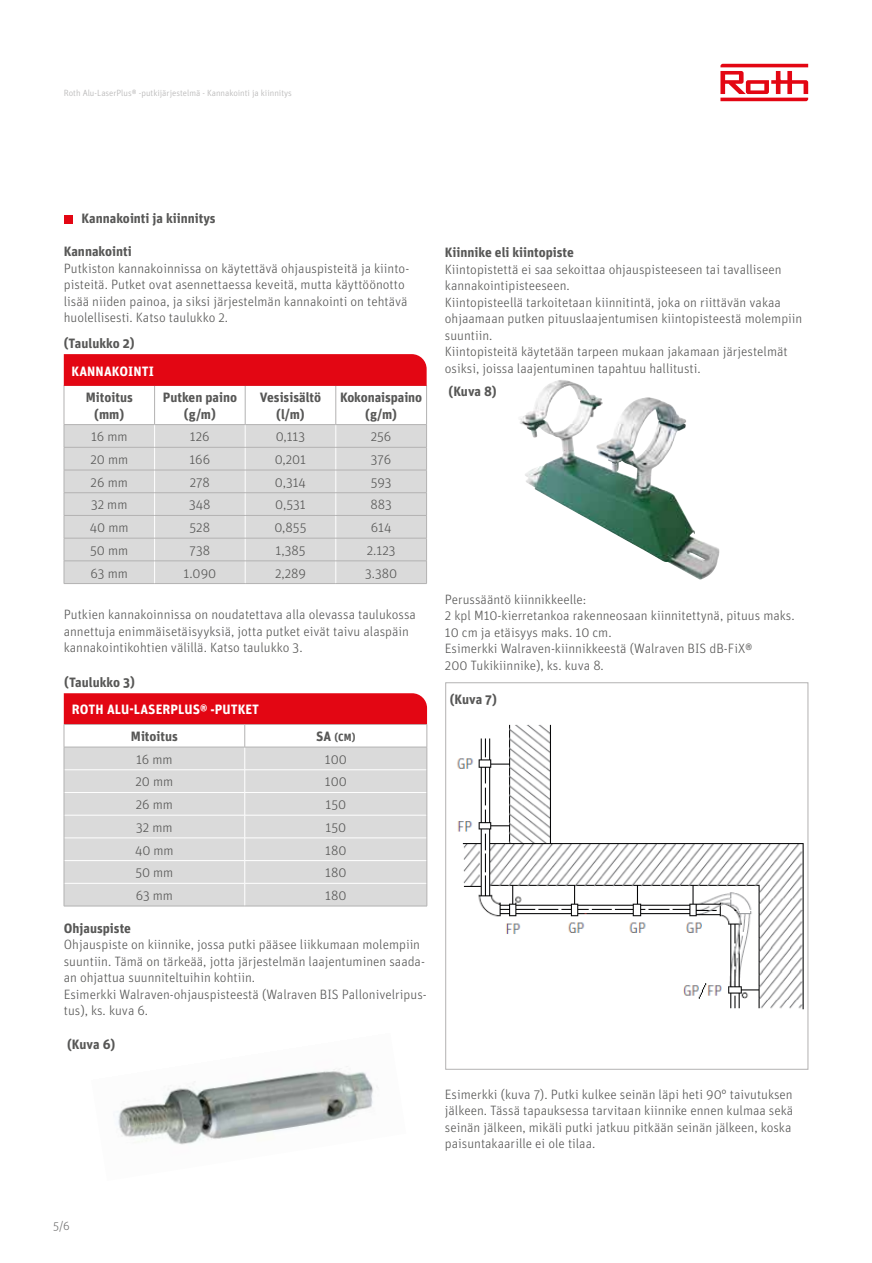
<style>
.page{position:relative;width:872px;height:1263px;background:#fff}
.page>*{position:absolute;margin:0;border:0;box-sizing:border-box;transform-origin:0 0}
.t1{font:300 13.5px/16.5px "Unit OT";color:#575756}
.t2{font:700 13.5px/16.5px "Unit OT";color:#575756;text-align:center}
.t3{font:700 13.5px "Unit OT";letter-spacing:.01em;color:#fff}
.t4{font:300 12px "Unit OT";color:#706f6f}
.t5{font:700 10.5px "Unit OT";color:#575756}
.t6{font:300 9px "Unit OT";color:#b3b2b2}
.s1{font-size:13.5px}
</style>
<div class="page">
<div style="left:64px;top:215px;width:8px;height:8px;background:#e30613"></div>
<hr style="left:64px;top:583px;width:91px;height:1px;background:#b3b2b2">
<hr style="left:155px;top:583px;width:90px;height:1px;background:#b3b2b2">
<hr style="left:245px;top:583px;width:91px;height:1px;background:#b3b2b2">
<hr style="left:336px;top:583px;width:91px;height:1px;background:#b3b2b2">
<svg style="left:64px;top:354px;width:363px;height:229px"></svg>
<hr style="left:64px;top:906px;width:181px;height:1px;background:#b3b2b2">
<hr style="left:245px;top:906px;width:182px;height:1px;background:#b3b2b2">
<svg style="left:64px;top:693px;width:363px;height:213px;background:#dfbfc1"></svg>
<img style="left:457px;top:724px;width:347px;height:286px">
<div style="left:445px;top:682px;width:363px;height:387px;border:1px solid #b3b2b2"></div>
<img style="left:520px;top:381px;width:200px;height:199px">
<img style="left:117px;top:1066px;width:257px;height:79px">
<svg style="left:720px;top:64px;width:88px;height:37px"></svg>
<p class="t6" style="left:64px;top:88px;width:230px">Roth Alu-LaserPlus® ‑putkijärjestelmä - Kannakointi ja kiinnitys</p>
<p class="t2" style="left:82px;top:210px;width:136px">Kannakointi ja kiinnitys</p>
<p class="t2" style="left:64px;top:243px;width:69px">Kannakointi</p>
<p class="t1" style="left:64px;top:260px;width:347px">Putkiston kannakoinnissa on käytettävä ohjauspisteitä ja kiinto&shy;pisteitä. Putket ovat asennettaessa keveitä, mutta käyttöönotto lisää niiden painoa, ja siksi järjestelmän kannakointi on tehtävä huolellisesti. Katso taulukko 2.</p>
<p class="t2" style="left:64px;top:334px;width:72px">(Taulukko 2)</p>
<p class="t3" style="left:72px;top:362px;width:84px">KANNAKOINTI</p>
<p class="t2" style="left:86px;top:389px;width:49px">Mitoitus (mm)</p>
<p class="t2" style="left:163px;top:389px;width:76px">Putken paino (g/m)</p>
<p class="t2" style="left:260px;top:389px;width:63px">Vesisisältö (l/m)</p>
<p class="t2" style="left:340px;top:389px;width:84px">Kokonaispaino (g/m)</p>
<p class="t1" style="left:91px;top:428px;width:38px">16 mm</p>
<p class="t1" style="left:190px;top:428px;width:21px">126</p>
<p class="t1" style="left:276px;top:428px;width:31px">0,113</p>
<p class="t1" style="left:371px;top:428px;width:22px">256</p>
<p class="t1" style="left:90px;top:451px;width:39px">20 mm</p>
<p class="t1" style="left:189px;top:451px;width:22px">166</p>
<p class="t1" style="left:275px;top:451px;width:33px">0,201</p>
<p class="t1" style="left:371px;top:451px;width:22px">376</p>
<p class="t1" style="left:91px;top:474px;width:39px">26 mm</p>
<p class="t1" style="left:190px;top:474px;width:22px">278</p>
<p class="t1" style="left:275px;top:474px;width:32px">0,314</p>
<p class="t1" style="left:371px;top:474px;width:22px">593</p>
<p class="t1" style="left:91px;top:497px;width:38px">32 mm</p>
<p class="t1" style="left:189px;top:497px;width:23px">348</p>
<p class="t1" style="left:275px;top:497px;width:32px">0,531</p>
<p class="t1" style="left:370px;top:497px;width:23px">883</p>
<p class="t1" style="left:90px;top:519px;width:40px">40 mm</p>
<p class="t1" style="left:190px;top:519px;width:22px">528</p>
<p class="t1" style="left:274px;top:519px;width:33px">0,855</p>
<p class="t1" style="left:371px;top:519px;width:22px">614</p>
<p class="t1" style="left:90px;top:542px;width:40px">50 mm</p>
<p class="t1" style="left:189px;top:542px;width:22px">738</p>
<p class="t1" style="left:275px;top:542px;width:32px">1,385</p>
<p class="t1" style="left:367px;top:542px;width:30px">2.123</p>
<p class="t1" style="left:91px;top:565px;width:39px">63 mm</p>
<p class="t1" style="left:183px;top:565px;width:34px">1.090</p>
<p class="t1" style="left:275px;top:565px;width:32px">2,289</p>
<p class="t1" style="left:365px;top:565px;width:34px">3.380</p>
<p class="t1" style="left:64px;top:606px;width:354px">Putkien kannakoinnissa on noudatettava alla olevassa taulukossa annettuja enimmäisetäisyyksiä, jotta putket eivät taivu alaspäin kannakointikohtien välillä. Katso taulukko 3.</p>
<p class="t2" style="left:64px;top:674px;width:72px">(Taulukko 3)</p>
<p class="t3" style="left:72px;top:701px;width:189px">ROTH ALU-LASERPLUS® ‑PUTKET</p>
<p class="t2" style="left:131px;top:728px;width:49px">Mitoitus</p>
<p class="t5" style="left:316px;top:730px;width:41px"><span class="s1">SA</span> (CM)</p>
<p class="t1" style="left:136px;top:751px;width:38px">16 mm</p>
<p class="t1" style="left:325px;top:751px;width:24px">100</p>
<p class="t1" style="left:135px;top:774px;width:39px">20 mm</p>
<p class="t1" style="left:325px;top:774px;width:24px">100</p>
<p class="t1" style="left:136px;top:796px;width:39px">26 mm</p>
<p class="t1" style="left:325px;top:796px;width:22px">150</p>
<p class="t1" style="left:136px;top:819px;width:38px">32 mm</p>
<p class="t1" style="left:325px;top:819px;width:22px">150</p>
<p class="t1" style="left:135px;top:842px;width:40px">40 mm</p>
<p class="t1" style="left:325px;top:842px;width:23px">180</p>
<p class="t1" style="left:135px;top:864px;width:40px">50 mm</p>
<p class="t1" style="left:325px;top:864px;width:23px">180</p>
<p class="t1" style="left:136px;top:887px;width:39px">63 mm</p>
<p class="t1" style="left:325px;top:887px;width:23px">180</p>
<p class="t2" style="left:64px;top:920px;width:69px">Ohjauspiste</p>
<p class="t1" style="left:64px;top:936px;width:364px">Ohjauspiste on kiinnike, jossa putki pääsee liikkumaan molempiin suuntiin. Tämä on tärkeää, jotta järjestelmän laajentuminen saada&shy;an ohjattua suunniteltuihin kohtiin.<br>Esimerkki Walraven-ohjauspisteestä (Walraven BIS Pallonivelripus&shy;tus), ks. kuva 6.</p>
<p class="t2" style="left:67px;top:1036px;width:50px">(Kuva 6)</p>
<p class="t2" style="left:445px;top:244px;width:130px">Kiinnike eli kiintopiste</p>
<p class="t1" style="left:445px;top:261px;width:359px">Kiintopistettä ei saa sekoittaa ohjauspisteeseen tai tavalliseen kannakointipisteeseen.<br>Kiintopisteellä tarkoitetaan kiinnitintä, joka on riittävän vakaa ohjaamaan putken pituuslaajentumisen kiintopisteestä molempiin suuntiin.<br>Kiintopisteitä käytetään tarpeen mukaan jakamaan järjestelmät osiksi, joissa laajentuminen tapahtuu hallitusti.</p>
<p class="t2" style="left:448px;top:382px;width:50px">(Kuva 8)</p>
<p class="t1" style="left:445px;top:591px;width:351px">Perussääntö kiinnikkeelle:<br>2 kpl M10-kierretankoa rakenneosaan kiinnitettynä, pituus maks.<br>10 cm ja etäisyys maks. 10 cm.<br>Esimerkki Walraven-kiinnikkeestä (Walraven BIS dB-FiX®<br>200 Tukikiinnike), ks. kuva 8.</p>
<p class="t2" style="left:450px;top:691px;width:49px">(Kuva 7)</p>
<p class="t1" style="left:445px;top:1086px;width:350px">Esimerkki (kuva 7). Putki kulkee seinän läpi heti 90° taivutuksen jälkeen. Tässä tapauksessa tarvitaan kiinnike ennen kulmaa sekä seinän jälkeen, mikäli putki jatkuu pitkään seinän jälkeen, koska paisuntakaarille ei ole tilaa.</p>
<p class="t4" style="left:53px;top:1219px;width:18px">5/6</p>
</div>
